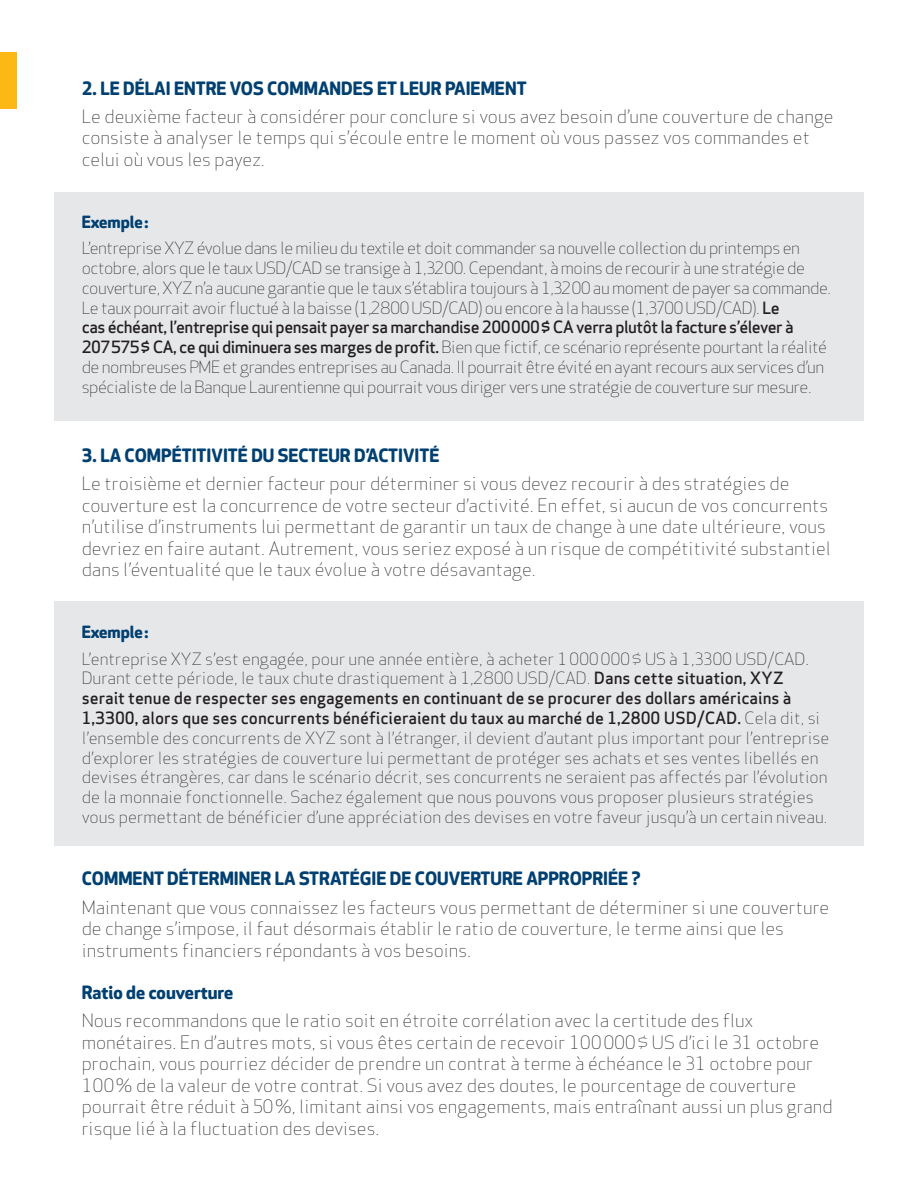
<style>
.page{position:relative;width:918px;height:1188px;background:#fff}
.page>*{position:absolute;margin:0;border:0;box-sizing:border-box;transform-origin:0 0}
.Texte{font:300 18px/21.6px "Apex Sans";color:#231f20}
.Sous-titre{font:700 18px "Apex Rounded";color:#004071}
.Texte_inversé{font:300 16.5px/19.8px "Apex Sans";color:#231f20}
.Texte_inversé-2{font:300 16.5px/19.8px "Apex Sans";letter-spacing:-.02em;color:#231f20}
.Sous-titre_inversé{font:700 16.5px "Apex Rounded";color:#004071}
.s1{font-weight:500}
</style>
<div class="page">
<div style="left:54px;top:192px;width:810px;height:229px;background:#e6e7e9"></div>
<div style="left:54px;top:602px;width:810px;height:244px;background:#e6e7e9"></div>
<div style="left:0;top:53px;width:16px;height:56px;background:#fcb814"></div>
<p class="Sous-titre" style="left:82px;top:77px;width:446px">2. LE DÉLAI ENTRE VOS COMMANDES ET LEUR PAIEMENT</p>
<p class="Texte" style="left:82px;top:105px;width:753px">Le deuxième facteur à considérer pour conclure si vous avez besoin d’une couverture de change consiste à analyser le temps qui s’écoule entre le moment où vous passez vos commandes et celui où vous les payez.</p>
<p class="Sous-titre_inversé" style="left:82px;top:212px;width:68px">Exemple :</p>
<p class="Texte_inversé-2" style="left:82px;top:238px;width:751px">L’entreprise XYZ évolue dans le milieu du textile et doit commander sa nouvelle collection du printemps en octobre, alors que le taux USD/CAD se transige à 1,3200. Cependant, à moins de recourir à une stratégie de couverture, XYZ n’a aucune garantie que le taux s’établira toujours à 1,3200 au moment de payer sa commande.<br>Le taux pourrait avoir fluctué à la baisse (1,2800 USD/CAD) ou encore à la hausse (1,3700 USD/CAD). <span class="s1">Le<br>cas échéant, l’entreprise qui pensait payer sa marchandise 200 000 $ CA verra plutôt la facture s’élever à<br>207 575 $ CA, ce qui diminuera ses marges de profit.</span> Bien que fictif, ce scénario représente pourtant la réalité de nombreuses PME et grandes entreprises au Canada. Il pourrait être évité en ayant recours aux services d’un spécialiste de la Banque Laurentienne qui pourrait vous diriger vers une stratégie de couverture sur mesure.</p>
<p class="Sous-titre" style="left:82px;top:445px;width:359px">3. LA COMPÉTITIVITÉ DU SECTEUR D’ACTIVITÉ</p>
<p class="Texte" style="left:82px;top:472px;width:751px">Le troisième et dernier facteur pour déterminer si vous devez recourir à des stratégies de couverture est la concurrence de votre secteur d’activité. En effet, si aucun de vos concurrents n’utilise d’instruments lui permettant de garantir un taux de change à une date ultérieure, vous devriez en faire autant. Autrement, vous seriez exposé à un risque de compétitivité substantiel dans l’éventualité que le taux évolue à votre désavantage.</p>
<p class="Sous-titre_inversé" style="left:82px;top:622px;width:68px">Exemple :</p>
<p class="Texte_inversé" style="left:82px;top:649px;width:749px">L’entreprise XYZ s’est engagée, pour une année entière, à acheter 1 000 000 $ US à 1,3300 USD/CAD.<br>Durant cette période, le taux chute drastiquement à 1,2800 USD/CAD. <span class="s1">Dans cette situation, XYZ serait tenue de respecter ses engagements en continuant de se procurer des dollars américains à 1,3300, alors que ses concurrents bénéficieraient du taux au marché de 1,2800 USD/CAD.</span> Cela dit, si l’ensemble des concurrents de XYZ sont à l’étranger, il devient d’autant plus important pour l’entreprise d’explorer les stratégies de couverture lui permettant de protéger ses achats et ses ventes libellés en devises étrangères, car dans le scénario décrit, ses concurrents ne seraient pas affectés par l’évolution de la monnaie fonctionnelle. Sachez également que nous pouvons vous proposer plusieurs stratégies vous permettant de bénéficier d’une appréciation des devises en votre faveur jusqu’à un certain niveau.</p>
<p class="Sous-titre" style="left:82px;top:868px;width:560px">COMMENT DÉTERMINER LA STRATÉGIE DE COUVERTURE APPROPRIÉE ?</p>
<p class="Texte" style="left:82px;top:896px;width:749px">Maintenant que vous connaissez les facteurs vous permettant de déterminer si une couverture de change s’impose, il faut désormais établir le ratio de couverture, le terme ainsi que les instruments financiers répondants à vos besoins.</p>
<p class="Sous-titre" style="left:82px;top:981px;width:153px">Ratio de couverture</p>
<p class="Texte" style="left:82px;top:1009px;width:752px">Nous recommandons que le ratio soit en étroite corrélation avec la certitude des flux monétaires. En d’autres mots, si vous êtes certain de recevoir 100 000 $ US d’ici le 31 octobre prochain, vous pourriez décider de prendre un contrat à terme à échéance le 31 octobre pour 100 % de la valeur de votre contrat. Si vous avez des doutes, le pourcentage de couverture pourrait être réduit à 50 %, limitant ainsi vos engagements, mais entraînant aussi un plus grand risque lié à la fluctuation des devises.</p>
</div>
